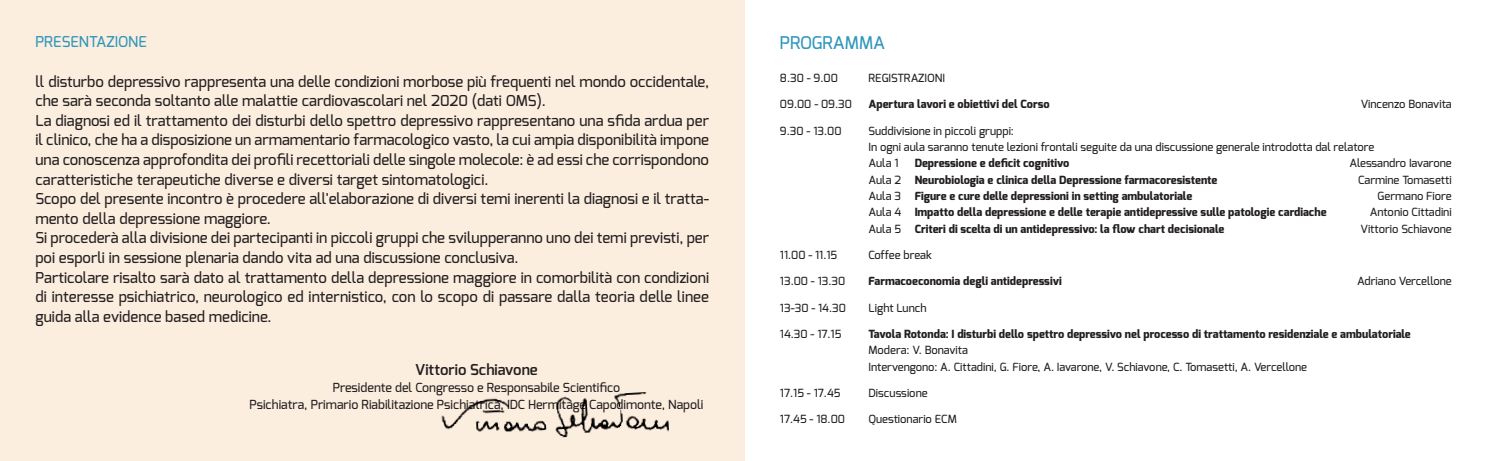
<style>
.page{position:relative;width:1489px;height:461px;background:#fff}
.page>*{position:absolute;margin:0;border:0;box-sizing:border-box;transform-origin:0 0}
.t1{font:500 17.5px "Exo";color:#2f97b9}
.t2{font:500 15px/19.6px "Exo";color:#231f20}
.t3{font:600 15px "Exo";color:#231f20}
.t4{font:500 15px "Exo";color:#2f97b9}
.t5{font:500 12.5px/16.6px "Exo";color:#231f20;text-align:center}
.t6{font:500 11.25px/16.2px "Exo";color:#231f20}
.t7{font:800 11.25px "Exo";color:#231f20}
.t8{font:500 11.25px "Exo";letter-spacing:-.02em;color:#231f20}
.s1{font-weight:500}
</style>
<div class="page">
<div style="left:0;top:0;width:744px;height:461px;background:#fceedf"></div>
<img style="left:441px;top:392px;width:228px;height:46px">
<p class="t4" style="left:35px;top:36px;width:113px">PRESENTAZIONE</p>
<p class="t2" style="left:35px;top:73px;width:675px">ll disturbo depressivo rappresenta una delle condizioni morbose più frequenti nel mondo occidentale, che sarà seconda soltanto alle malattie cardiovascolari nel 2020 (dati OMS).<br>La diagnosi ed il trattamento dei disturbi dello spettro depressivo rappresentano una sfida ardua per il clinico, che ha a disposizione un armamentario farmacologico vasto, la cui ampia disponibilità impone una conoscenza approfondita dei profili recettoriali delle singole molecole: è ad essi che corrispondono caratteristiche terapeutiche diverse e diversi target sintomatologici.<br>Scopo del presente incontro è procedere all'elaborazione di diversi temi inerenti la diagnosi e il tratta&shy;mento della depressione maggiore.<br>Si procederà alla divisione dei partecipanti in piccoli gruppi che svilupperanno uno dei temi previsti, per poi esporli in sessione plenaria dando vita ad una discussione conclusiva.<br>Particolare risalto sarà dato al trattamento della depressione maggiore in comorbilità con condizioni di interesse psichiatrico, neurologico ed internistico, con lo scopo di passare dalla teoria delle linee guida alla evidence based medicine.</p>
<p class="t3" style="left:415px;top:363px;width:124px">Vittorio Schiavone</p>
<p class="t5" style="left:249px;top:380px;width:455px">Presidente del Congresso e Responsabile Scientifico<br>Psichiatra, Primario Riabilitazione Psichiatrica, IDC Hermitage Capodimonte, Napoli</p>
<p class="t1" style="left:780px;top:36px;width:107px">PROGRAMMA</p>
<p class="t6" style="left:780px;top:71px;width:59px">8.30 - 9.00</p>
<p class="t6" style="left:868px;top:71px;width:78px">REGISTRAZIONI</p>
<p class="t6" style="left:780px;top:97px;width:74px">09.00 - 09.30</p>
<p class="t7" style="left:868px;top:100px;width:183px">Apertura lavori e obiettivi del Corso</p>
<p class="t6" style="left:1360px;top:97px;width:93px">Vincenzo Bonavita</p>
<p class="t6" style="left:780px;top:124px;width:63px">9.30 - 13.00</p>
<p class="t6" style="left:868px;top:124px;width:507px">Suddivisione in piccoli gruppi:<br>In ogni aula saranno tenute lezioni frontali seguite da una discussione generale introdotta dal relatore<br>Aula 1</p>
<p class="t7" style="left:914px;top:158px;width:156px">Depressione e deficit cognitivo</p>
<p class="t6" style="left:1349px;top:156px;width:104px">Alessandro Iavarone</p>
<p class="t7" style="left:868px;top:175px;width:350px"><span class="s1">Aula 2</span> Neurobiologia e clinica della Depressione farmacoresistente</p>
<p class="t6" style="left:1357px;top:173px;width:95px">Carmine Tomasetti</p>
<p class="t7" style="left:868px;top:191px;width:325px"><span class="s1">Aula 3</span> Figure e cure delle depressioni in setting ambulatoriale</p>
<p class="t6" style="left:1377px;top:189px;width:76px">Germano Fiore</p>
<p class="t7" style="left:868px;top:207px;width:459px"><span class="s1">Aula 4</span> Impatto della depressione e delle terapie antidepressive sulle patologie cardiache</p>
<p class="t6" style="left:1369px;top:205px;width:83px">Antonio Cittadini</p>
<p class="t7" style="left:868px;top:224px;width:357px"><span class="s1">Aula 5</span> Criteri di scelta di un antidepressivo: la flow chart decisionale</p>
<p class="t6" style="left:1360px;top:221px;width:93px">Vittorio Schiavone</p>
<p class="t6" style="left:780px;top:248px;width:59px">11.00 - 11.15</p>
<p class="t8" style="left:868px;top:250px;width:65px">Coffee break</p>
<p class="t6" style="left:780px;top:274px;width:67px">13.00 - 13.30</p>
<p class="t7" style="left:868px;top:276px;width:195px">Farmacoeconomia degli antidepressivi</p>
<p class="t6" style="left:1356px;top:274px;width:96px">Adriano Vercellone</p>
<p class="t6" style="left:780px;top:300px;width:67px">13-30 - 14.30</p>
<p class="t6" style="left:868px;top:300px;width:59px">Light Lunch</p>
<p class="t6" style="left:780px;top:327px;width:63px">14.30 - 17.15</p>
<p class="t7" style="left:868px;top:329px;width:543px">Tavola Rotonda: I disturbi dello spettro depressivo nel processo di trattamento residenziale e ambulatoriale</p>
<p class="t6" style="left:868px;top:343px;width:440px">Modera: V. Bonavita<br>Intervengono: A. Cittadini, G. Fiore, A. Iavarone, V. Schiavone, C. Tomasetti, A. Vercellone</p>
<p class="t6" style="left:780px;top:386px;width:62px">17.15 - 17.45</p>
<p class="t6" style="left:868px;top:386px;width:60px">Discussione</p>
<p class="t6" style="left:780px;top:412px;width:67px">17.45 - 18.00</p>
<p class="t6" style="left:868px;top:412px;width:90px">Questionario ECM</p>
</div>
